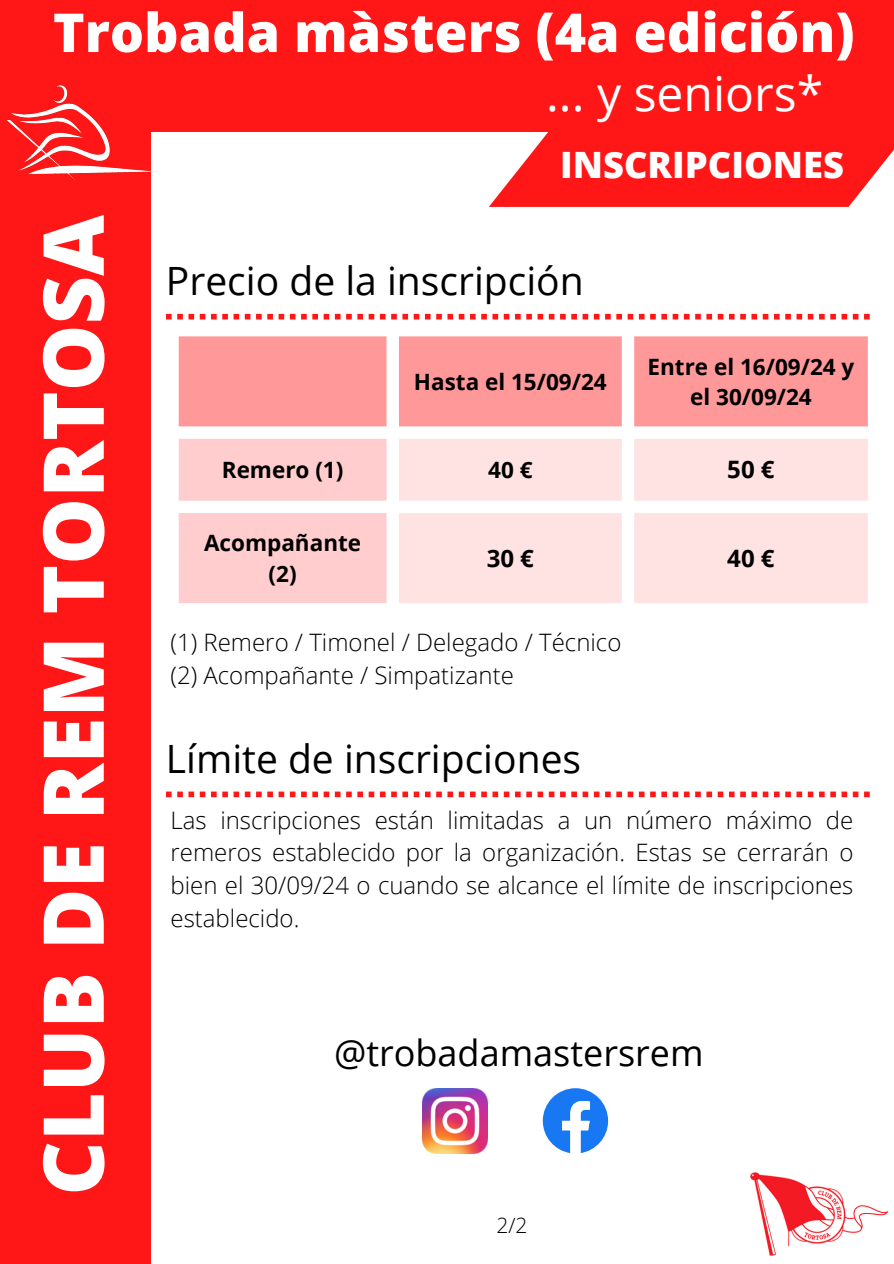
<style>
.page{position:relative;width:894px;height:1264px;background:#fff}
.page>*{position:absolute;margin:0;border:0;box-sizing:border-box;transform-origin:0 0}
.t1{font:800 84px "Open Sans";color:#fff}
.t2{font:800 53.7px "Open Sans";color:#fff}
.t3{font:48px "Open Sans";color:#fff}
.t4{font:39px "Open Sans";color:#000}
.t5{font:800 36.3px "Open Sans";color:#fff}
.t6{font:36px "Open Sans";color:#000}
.t7{font:300 24px/32.7px "Open Sans";color:#000;text-align:justify}
.t8{font:700 24px "Open Sans";color:#000}
.t9{font:700 22.5px/30.3px "Open Sans";color:#000;text-align:center}
.t10{font:300 21px "Open Sans";color:#000}
</style>
<div class="page">
<div style="left:0;top:0;width:893px;height:131px;background:#ff1616"></div>
<div style="left:0;top:0;width:151px;height:1263px;background:#ff1616"></div>
<img style="left:750px;top:1172px;width:139px;height:84px">
<svg style="left:488px;top:131px;width:405px;height:76px;background:#ff3030"></svg>
<img style="left:6px;top:85px;width:160px;height:95px">
<img style="left:422px;top:1088px;width:65px;height:65px">
<svg style="left:542px;top:1088px;width:66px;height:65px"></svg>
<svg style="left:166px;top:791px;width:703px;height:6px"></svg>
<svg style="left:166px;top:314px;width:703px;height:5px"></svg>
<div style="left:179px;top:336px;width:688px;height:90px;background:#f99"></div>
<svg style="left:179px;top:439px;width:207px;height:164px;background:#ffd0d0"></svg>
<svg style="left:399px;top:439px;width:468px;height:164px;background:#ffe5e5"></svg>
<h4 class="t2" style="left:53px;top:-5px;width:802px">Trobada màsters (4a edición)</h4>
<h5 class="t3" style="left:546px;top:60px;width:278px">... y seniors*</h5>
<p class="t1" style="left:14px;top:1195px;width:982px;rotate:-90deg">CLUB DE REM TORTOSA</p>
<h2 class="t5" style="left:560px;top:139px;width:285px">INSCRIPCIONES</h2>
<p class="t4" style="left:166px;top:254px;width:419px">Precio de la inscripción</p>
<p class="t9" style="left:414px;top:366px;width:194px">Hasta el 15/09/24</p>
<p class="t9" style="left:647px;top:351px;width:208px">Entre el 16/09/24 y el 30/09/24</p>
<p class="t9" style="left:222px;top:454px;width:123px">Remero (1)</p>
<h6 class="t9" style="left:488px;top:454px;width:46px">40 €</h6>
<h5 class="t8" style="left:727px;top:452px;width:49px">50 €</h5>
<h6 class="t9" style="left:204px;top:527px;width:159px">Acompañante (2)</h6>
<h5 class="t8" style="left:486px;top:541px;width:49px">30 €</h5>
<p class="t8" style="left:727px;top:541px;width:49px">40 €</p>
<p class="t7" style="left:170px;top:625px;width:452px">(1) Remero / Timonel / Delegado / Técnico (2) Acompañante / Simpatizante</p>
<p class="t4" style="left:166px;top:731px;width:416px">Límite de inscripciones</p>
<p class="t7" style="left:170px;top:803px;width:684px">Las inscripciones están limitadas a un número máximo de remeros establecido por la organización. Estas se cerrarán o bien el 30/09/24 o cuando se alcance el límite de inscripciones establecido.</p>
<p class="t6" style="left:334px;top:1027px;width:371px">@trobadamastersrem</p>
<p class="t10" style="left:496px;top:1210px;width:33px">2/2</p>
</div>
